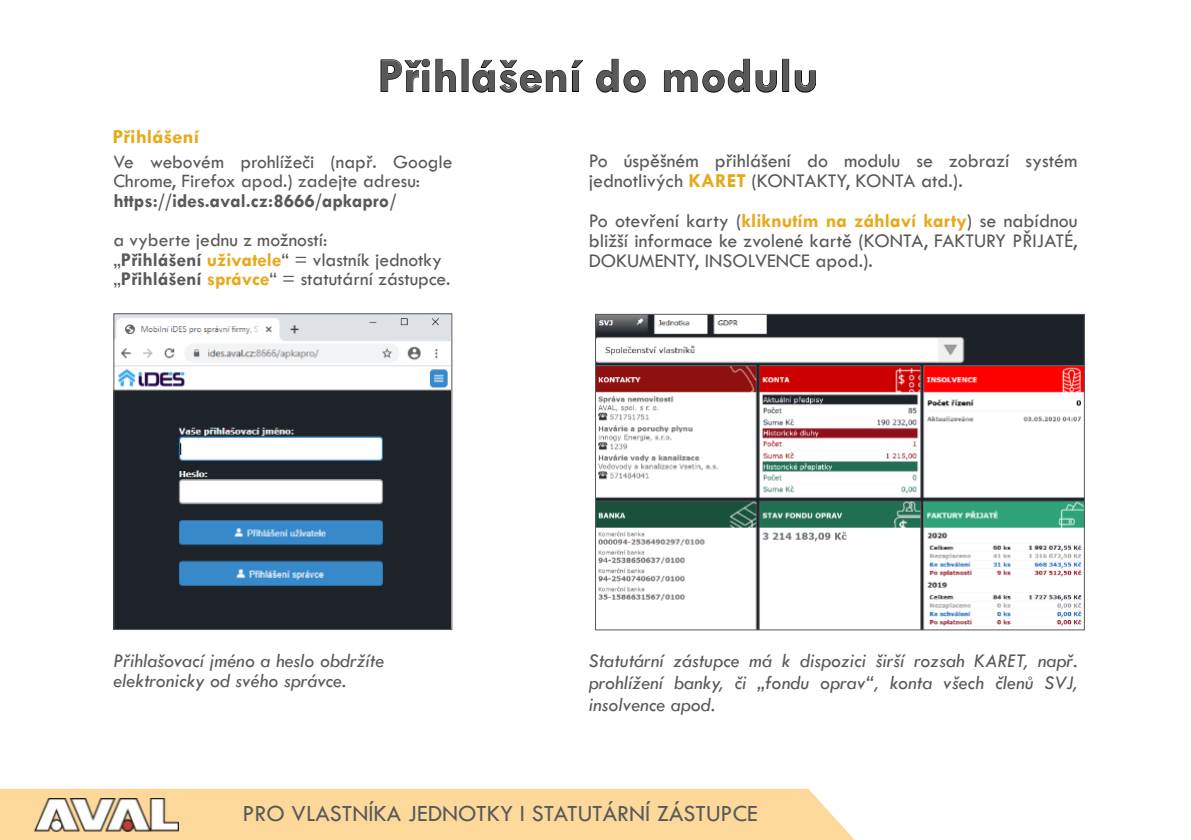
<style>
.page{position:relative;width:1191px;height:840px;background:#fff}
.page>*{position:absolute;margin:0;border:0;box-sizing:border-box;transform-origin:0 0}
.t1{font:700 49.6px "Tw Cen";color:#595959}
.t2{font:24px "Tw Cen";color:#595959}
.t3{font:20px/20px "Tw Cen";color:#595959}
.t4{font:italic 20px/22px "Tw Cen";color:#595959}
.t5{font:700 20px "Tw Cen";color:#e6a91a;scale:1.05 1}
.t6{font:19.6px/19.6px "Tw Cen";color:#595959}
.t7{font:700 19.6px "Tw Cen";color:#595959}
.s1{font-weight:700}
.s2{font-weight:700;color:#e6a91a}
</style>
<div class="page">
<svg style="left:381px;top:59px;width:202px;height:33px"></svg>
<svg style="left:596px;top:59px;width:50px;height:33px"></svg>
<svg style="left:664px;top:59px;width:112px;height:33px"></svg>
<svg style="left:782px;top:59px;width:7px;height:33px"></svg>
<svg style="left:795px;top:70px;width:21px;height:22px"></svg>
<div style="left:0;top:788px;width:854px;height:51px;background:#fcd99b"></div>
<img style="left:35px;top:798px;width:144px;height:33px">
<img style="left:115px;top:315px;width:335px;height:312px">
<div style="left:113px;top:313px;width:339px;height:316px;border:1px solid #595959"></div>
<img style="left:597px;top:316px;width:485px;height:312px">
<div style="left:595px;top:314px;width:489px;height:316px;border:1px solid #595959"></div>
<p class="t5" style="left:112px;top:129px;width:84px">Přihlášení</p>
<h1 class="t1" style="left:378px;top:57px;width:442px">Přihlášení do modulu</h1>
<p class="t6" style="left:113px;top:153px;width:341px">Ve webovém prohlížeči (např. Google<br>Chrome, Firefox apod.) zadejte adresu:</p>
<p class="t7" style="left:113px;top:193px;width:284px">https://ides.aval.cz:8666/apkapro/</p>
<p class="t6" style="left:113px;top:231px;width:338px">a vyberte jednu z možností:<br>„<span class="s1">Přihlášení</span> <span class="s2">uživatele</span>“ = vlastník jednotky „<span class="s1">Přihlášení</span> <span class="s2">správce</span>“ = statutární zástupce.</p>
<p class="t3" style="left:588px;top:151px;width:490px">Po úspěšném přihlášení do modulu se zobrazí systém jednotlivých <span class="s2">KARET</span> (KONTAKTY, KONTA atd.).</p>
<p class="t3" style="left:588px;top:211px;width:490px;text-align:justify">Po otevření karty (<span class="s2">kliknutím na záhlaví karty</span>) se nabídnou bližší informace ke zvolené kartě (KONTA, FAKTURY PŘIJATÉ, DOKUMENTY, INSOLVENCE apod.).</p>
<p class="t4" style="left:113px;top:651px;width:272px;line-height:20px">Přihlašovací jméno a heslo obdržíte elektronicky od svého správce.</p>
<p class="t4" style="left:588px;top:650px;width:490px;text-align:justify">Statutární zástupce má k dispozici širší rozsah KARET, např. prohlížení banky, či „fondu oprav“, konta všech členů SVJ, insolvence apod.</p>
<p class="t2" style="left:242px;top:804px;width:517px">PRO VLASTNÍKA JEDNOTKY I STATUTÁRNÍ ZÁSTUPCE</p>
</div>
